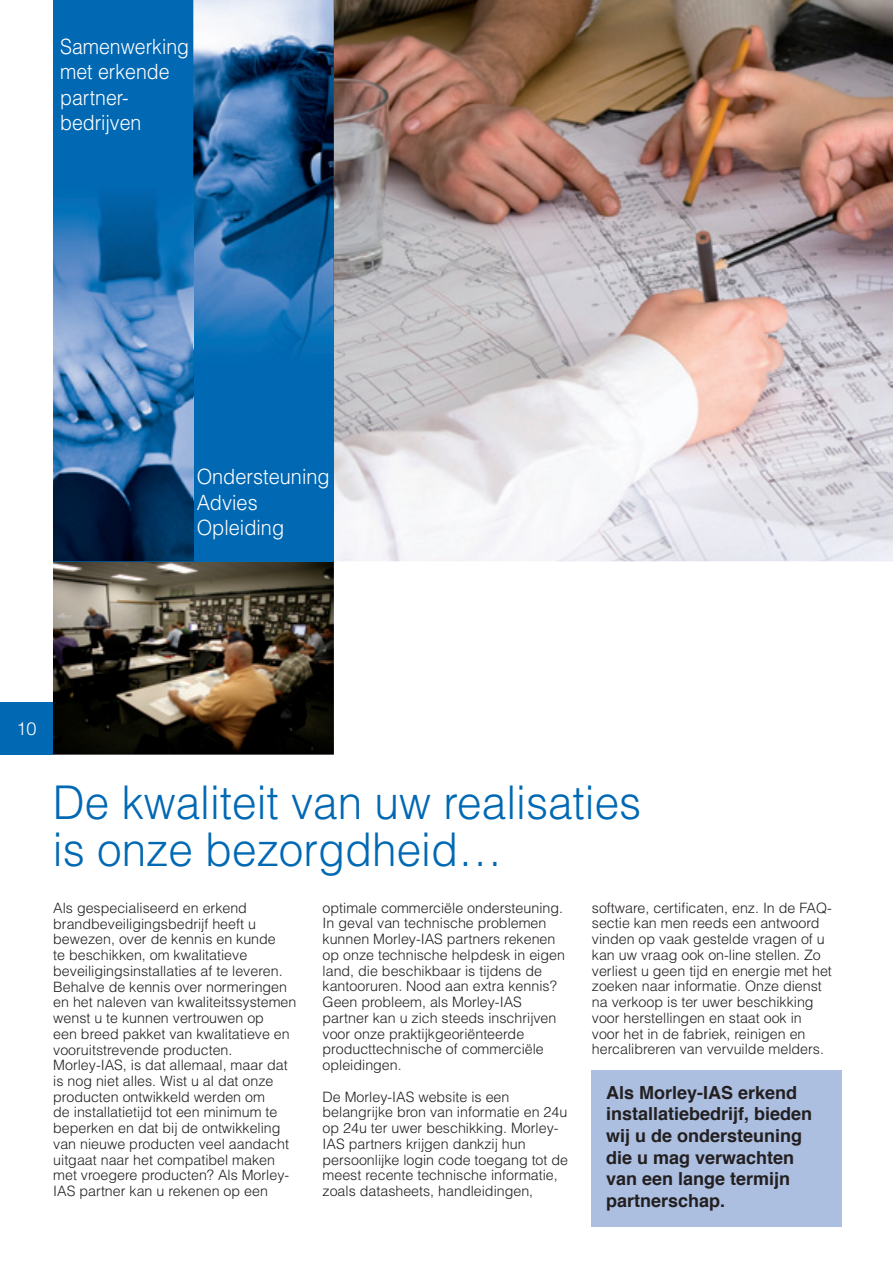
<style>
.page{position:relative;width:893px;height:1263px;background:#fff}
.page>*{position:absolute;margin:0;border:0;box-sizing:border-box;transform-origin:0 0}
.t1{font:300 46.5px/46.5px "Helvetica";color:#0168b3;scale:.95 1}
.t2{font:300 21px/25.2px "Helvetica";color:#fff;scale:.93 1}
.t3{font:300 21px/25.2px "Helvetica";color:#fff;scale:.95 1}
.t4{font:700 18px/21.6px "Helvetica";color:#231f20}
.t5{font:300 18px "Helvetica";color:#fff}
.t6{font:300 14.25px/15.8px "Helvetica";color:#231f20}
</style>
<div class="page">
<div style="left:0;top:702px;width:53px;height:53px;background:#0168b3"></div>
<img style="left:334px;top:0;width:559px;height:561px">
<img style="left:53px;top:561px;width:281px;height:194px">
<div style="left:591px;top:1070px;width:251px;height:156px;background:#acbfe1"></div>
<div style="left:53px;top:0;width:140px;height:561px;background:#0168b3"></div>
<div style="left:193px;top:0;width:141px;height:561px;background:#0168b3"></div>
<img style="left:193px;top:0;width:141px;height:348px">
<img style="left:53px;top:561px;width:140px;height:1px">
<img style="left:53px;top:198px;width:140px;height:363px">
<img style="left:193px;top:186px;width:1px;height:375px">
<h2 class="t2" style="left:60px;top:34px;width:140px">Samenwerking met erkende partner&shy;bedrijven</h2>
<h2 class="t3" style="left:197px;top:464px;width:142px">Ondersteuning<br>Advies<br>Opleiding</h2>
<p class="t5" style="left:16px;top:718px;width:22px">10</p>
<h1 class="t1" style="left:53px;top:778px;width:621px">De kwaliteit van uw realisaties is onze bezorgdheid…</h1>
<p class="t6" style="left:53px;top:899px;width:245px">Als gespecialiseerd en erkend brandbeveiligingsbedrijf heeft u bewezen, over de kennis en kunde<br>te beschikken, om kwalitatieve beveiligingsinstallaties af te leveren.<br>Behalve de kennis over normeringen en het naleven van kwaliteitssystemen wenst u te kunnen vertrouwen op<br>een breed pakket van kwalitatieve en vooruitstrevende producten.<br>Morley-IAS, is dat allemaal, maar dat is nog niet alles. Wist u al dat onze producten ontwikkeld werden om<br>de installatietijd tot een minimum te beperken en dat bij de ontwikkeling van nieuwe producten veel aandacht uitgaat naar het compatibel maken met vroegere producten? Als Morley-IAS partner kan u rekenen op een</p>
<p class="t6" style="left:323px;top:899px;width:244px">optimale commerciële ondersteuning.<br>In geval van technische problemen kunnen Morley-IAS partners rekenen op onze technische helpdesk in eigen land, die beschikbaar is tijdens de kantooruren. Nood aan extra kennis?<br>Geen probleem, als Morley-IAS partner kan u zich steeds inschrijven voor onze praktijkgeoriënteerde producttechnische of commerciële opleidingen.</p>
<p class="t6" style="left:323px;top:1088px;width:247px">De Morley-IAS website is een belangrijke bron van informatie en 24u op 24u ter uwer beschikking. Morley-IAS partners krijgen dankzij hun persoonlijke login code toegang tot de meest recente technische informatie, zoals datasheets, handleidingen,</p>
<p class="t6" style="left:592px;top:899px;width:241px">software, certificaten, enz. In de FAQ&shy;sectie kan men reeds een antwoord vinden op vaak gestelde vragen of u kan uw vraag ook on-line stellen. Zo verliest u geen tijd en energie met het zoeken naar informatie. Onze dienst na verkoop is ter uwer beschikking voor herstellingen en staat ook in voor het in de fabriek, reinigen en hercalibreren van vervuilde melders.</p>
<p class="t4" style="left:606px;top:1082px;width:208px">Als Morley-IAS erkend installatiebedrijf, bieden wij u de ondersteuning die u mag verwachten van een lange termijn partnerschap.</p>
</div>
